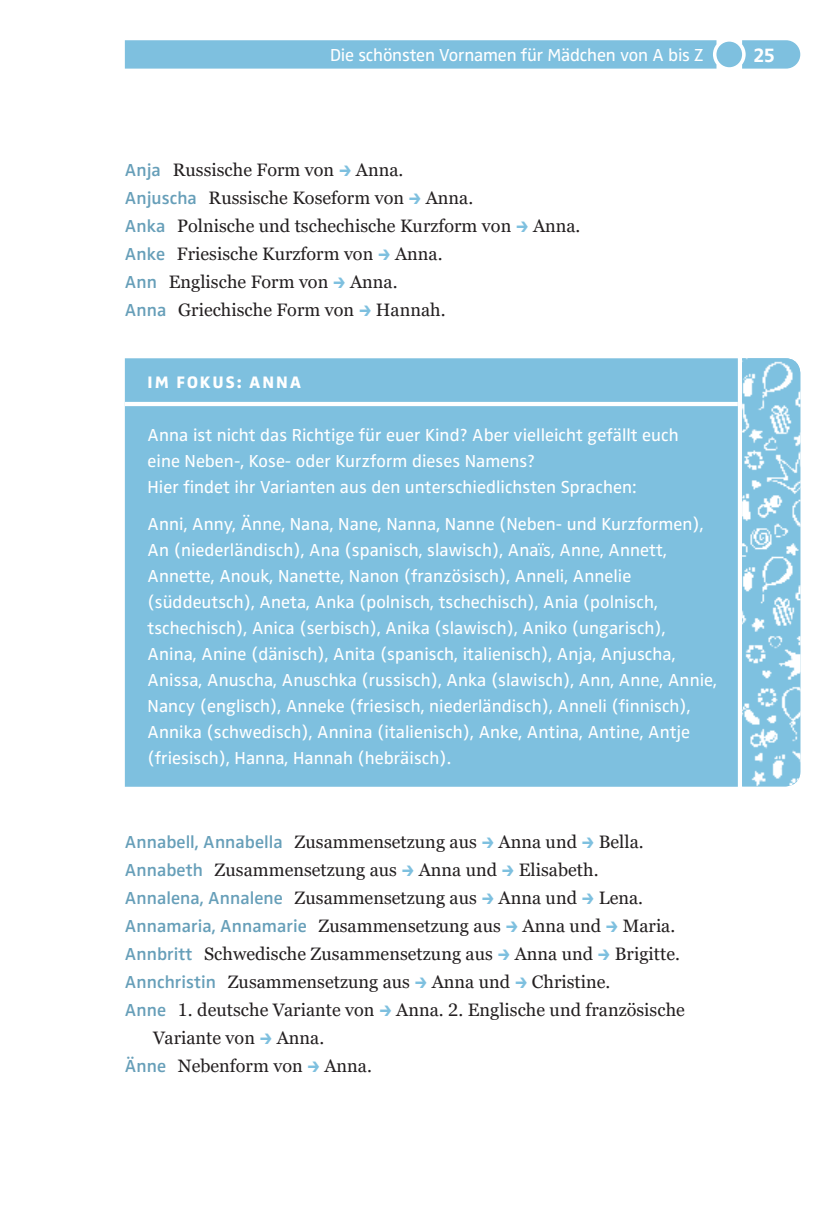
<style>
.page{position:relative;width:823px;height:1219px;background:#fff}
.page>*{position:absolute;margin:0;border:0;box-sizing:border-box;transform-origin:0 0}
.t1{font:700 20.8px "Zwo Pro";color:#fff}
.Kasten_Anfasser{font:18px/26px "Zwo Pro";color:#fff}
.Grundtext{font:18px/28px "Georgia Pro";color:#231f20}
.Kolumnentitel{font:18px "Zwo Pro";letter-spacing:-.01em;color:#fff}
.Kasten_Anfasser_Ü{font:800 17.2px "Zwo Pro";letter-spacing:.11em;color:#fff}
.s1{font-family:"Zwo Pro";font-weight:600;color:#679fb9}
.s2{font-family:"Zwo Pro";font-weight:800;color:#7ec0df}
</style>
<div class="page">
<svg style="left:125px;top:40px;width:674px;height:29px;background:#83c2e0"></svg>
<div style="left:125px;top:358px;width:612px;height:429px;background:#7ec0df"></div>
<hr style="left:125px;top:402px;width:612px;height:4px;background:#fff">
<img style="left:742px;top:358px;width:57px;height:428px">
<p class="Kolumnentitel" style="left:330px;top:44px;width:375px">Die schönsten Vornamen für Mädchen von A bis Z</p>
<p class="t1" style="left:753px;top:42px;width:23px">25</p>
<p class="Grundtext" style="left:125px;top:156px;width:280px"><span class="s1">Anja</span> Russische Form von <span class="s2">→</span> Anna.</p>
<p class="Grundtext" style="left:125px;top:184px;width:349px"><span class="s1">Anjuscha</span> Russische Koseform von <span class="s2">→</span> Anna.</p>
<p class="Grundtext" style="left:125px;top:212px;width:457px"><span class="s1">Anka</span> Polnische und tschechische Kurzform von <span class="s2">→</span> Anna.</p>
<p class="Grundtext" style="left:125px;top:240px;width:319px"><span class="s1">Anke</span> Friesische Kurzform von <span class="s2">→</span> Anna.</p>
<p class="Grundtext" style="left:125px;top:268px;width:274px"><span class="s1">Ann</span> Englische Form von <span class="s2">→</span> Anna.</p>
<p class="Grundtext" style="left:125px;top:296px;width:322px"><span class="s1">Anna</span> Griechische Form von <span class="s2">→</span> Hannah.</p>
<p class="Kasten_Anfasser_Ü" style="left:147px;top:372px;width:155px">IM FOKUS: ANNA</p>
<p class="Kasten_Anfasser" style="left:147px;top:422px;width:532px">Anna ist nicht das Richtige für euer Kind? Aber vielleicht gefällt euch eine Neben-, Kose- oder Kurzform dieses Namens?<br>Hier findet ihr Varianten aus den unterschiedlichsten Sprachen:</p>
<p class="Kasten_Anfasser" style="left:147px;top:511px;width:570px">Anni, Anny, Änne, Nana, Nane, Nanna, Nanne (Neben- und Kurzformen), An (niederländisch), Ana (spanisch, slawisch), Anaïs, Anne, Annett, Annette, Anouk, Nanette, Nanon (französisch), Anneli, Annelie (süddeutsch), Aneta, Anka (polnisch, tschechisch), Ania (polnisch, tschechisch), Anica (serbisch), Anika (slawisch), Aniko (ungarisch), Anina, Anine (dänisch), Anita (spanisch, italienisch), Anja, Anjuscha, Anissa, Anuscha, Anuschka (russisch), Anka (slawisch), Ann, Anne, Annie, Nancy (englisch), Anneke (friesisch, niederländisch), Anneli (finnisch), Annika (schwedisch), Annina (italienisch), Anke, Antina, Antine, Antje (friesisch), Hanna, Hannah (hebräisch).</p>
<p class="Grundtext" style="left:125px;top:828px;width:520px"><span class="s1">Annabell, Annabella</span> Zusammensetzung aus <span class="s2">→</span> Anna und <span class="s2">→</span> Bella.</p>
<p class="Grundtext" style="left:125px;top:856px;width:475px"><span class="s1">Annabeth</span> Zusammensetzung aus <span class="s2">→</span> Anna und <span class="s2">→</span> Elisabeth.</p>
<p class="Grundtext" style="left:125px;top:884px;width:519px"><span class="s1">Annalena, Annalene</span> Zusammensetzung aus <span class="s2">→</span> Anna und <span class="s2">→</span> Lena.</p>
<p class="Grundtext" style="left:125px;top:912px;width:551px"><span class="s1">Annamaria, Annamarie</span> Zusammensetzung aus <span class="s2">→</span> Anna und <span class="s2">→</span> Maria.</p>
<p class="Grundtext" style="left:125px;top:940px;width:556px"><span class="s1">Annbritt</span> Schwedische Zusammensetzung aus <span class="s2">→</span> Anna und <span class="s2">→</span> Brigitte.</p>
<p class="Grundtext" style="left:125px;top:968px;width:487px"><span class="s1">Annchristin</span> Zusammensetzung aus <span class="s2">→</span> Anna und <span class="s2">→</span> Christine.</p>
<p class="Grundtext" style="left:153px;top:996px;width:533px;text-indent:-28px"><span class="s1">Anne</span> 1. deutsche Variante von <span class="s2">→</span> Anna. 2. Englische und französische<br>Variante von <span class="s2">→</span> Anna.</p>
<p class="Grundtext" style="left:125px;top:1052px;width:248px"><span class="s1">Änne</span> Nebenform von <span class="s2">→</span> Anna.</p>
</div>
